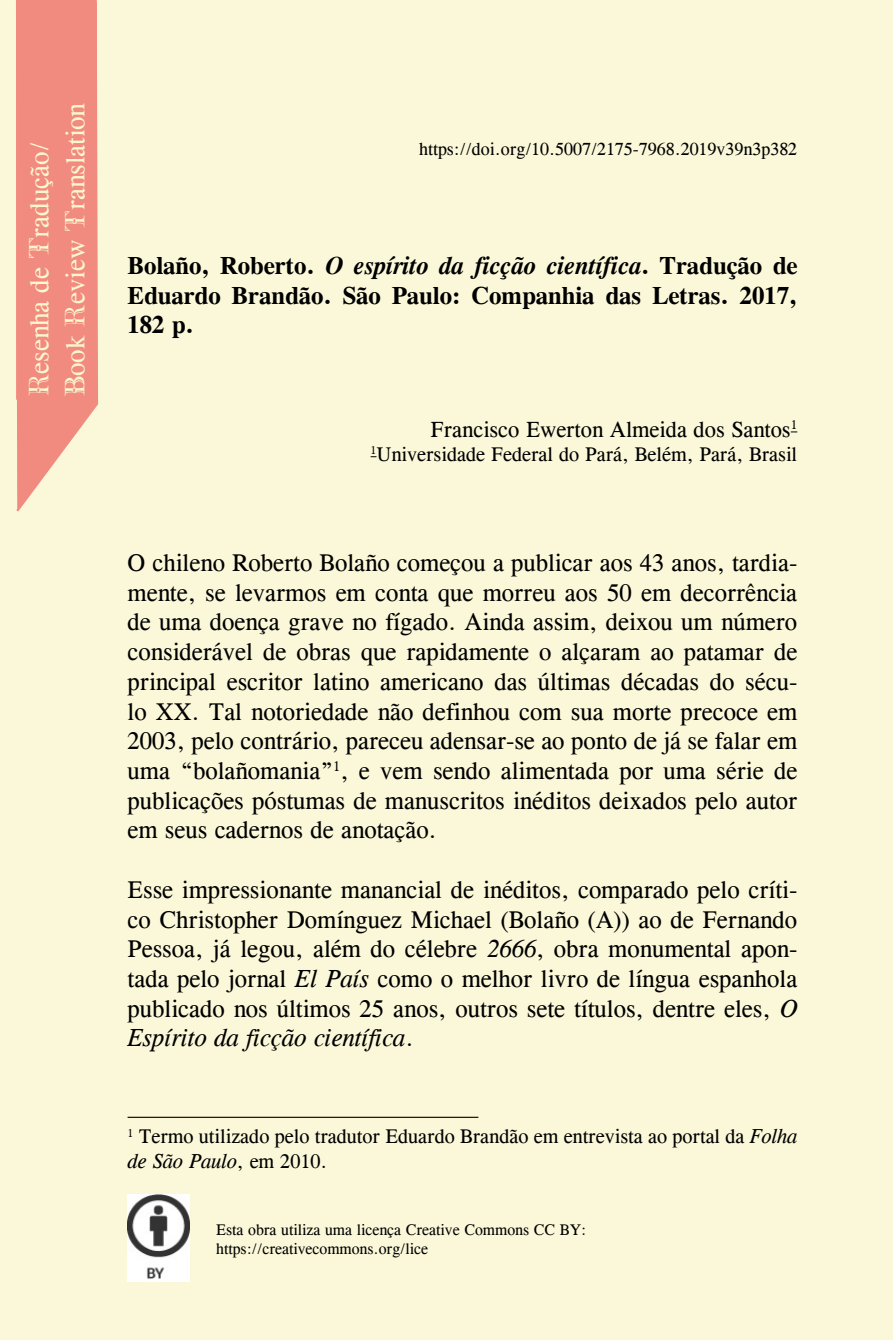
<style>
.page{position:relative;width:893px;height:1340px;background:#fff}
.page>*{position:absolute;margin:0;border:0;box-sizing:border-box;transform-origin:0 0}
.t1{font:27px/36px "CG Times";color:#faf7cf}
.t2{font:24.75px/29.7px "CG Times";color:#000;text-align:justify}
.t3{font:700 24.75px/29.7px "CG Times";color:#000;text-align:justify}
.t4{font:22.5px "CG Times";color:#000}
.t5{font:20.25px/24.3px "CG Times";color:#000}
.t6{font:18px "CG Times";color:#000}
.t7{font:15.75px/18.9px "CG Times";color:#000}
.s1{font-family:"Beffle"}
.s2{font-style:italic}
</style>
<div class="page">
<div style="left:0;top:0;width:893px;height:1339px;background:#fbf8d9"></div>
<img style="left:128px;top:1194px;width:61px;height:87px">
<hr style="left:128px;top:1116px;width:350px;height:1px;background:#000">
<svg style="left:16px;top:0;width:82px;height:512px;background:#f29688"></svg>
<p class="t1" style="left:24px;top:397px;width:296px;rotate:-90deg"><span class="s1">R</span>esenha de <span class="s1">T</span>radução/<br><span class="s1">B</span>ook <span class="s1">R</span>eview <span class="s1">T</span>ranslation</p>
<p class="t6" style="left:419px;top:142px;width:380px">https://doi.org/10.5007/2175-7968.2019v39n3p382</p>
<p class="t3" style="left:128px;top:253px;width:671px">Bolaño, Roberto. <span class="s2">O espírito da ficção científica</span>. Tradução de Eduardo Brandão. São Paulo: Companhia das Letras. 2017, 182 p.</p>
<p class="t4" style="left:431px;top:421px;width:368px">Francisco Ewerton Almeida dos Santos<sup>1</sup></p>
<p class="t5" style="left:371px;top:444px;width:428px"><sup>1</sup>Universidade Federal do Pará, Belém, Pará, Brasil</p>
<p class="t2" style="left:128px;top:550px;width:671px">O chileno Roberto Bolaño começou a publicar aos 43 anos, tardia&shy;mente, se levarmos em conta que morreu aos 50 em decorrência de uma doença grave no fígado. Ainda assim, deixou um número considerável de obras que rapidamente o alçaram ao patamar de principal escritor latino americano das últimas décadas do sécu&shy;lo XX. Tal notoriedade não definhou com sua morte precoce em 2003, pelo contrário, pareceu adensar-se ao ponto de já se falar em uma “bolañomania”<sup>1</sup>, e vem sendo alimentada por uma série de publicações póstumas de manuscritos inéditos deixados pelo autor em seus cadernos de anotação.</p>
<p class="t2" style="left:128px;top:876px;width:671px">Esse impressionante manancial de inéditos, comparado pelo críti&shy;co Christopher Domínguez Michael (Bolaño (A)) ao de Fernando Pessoa, já legou, além do célebre <span class="s2">2666</span>, obra monumental apon&shy;tada pelo jornal <span class="s2">El País</span> como o melhor livro de língua espanhola publicado nos últimos 25 anos, outros sete títulos, dentre eles, <span class="s2">O Espírito da ficção científica</span>.</p>
<p class="t5" style="left:128px;top:1126px;width:671px"><sup>1</sup> Termo utilizado pelo tradutor Eduardo Brandão em entrevista ao portal da <span class="s2">Folha de São Paulo</span>, em 2010.</p>
<p class="t7" style="left:216px;top:1222px;width:372px">Esta obra utiliza uma licença Creative Commons CC BY: https://creativecommons.org/lice</p>
</div>
